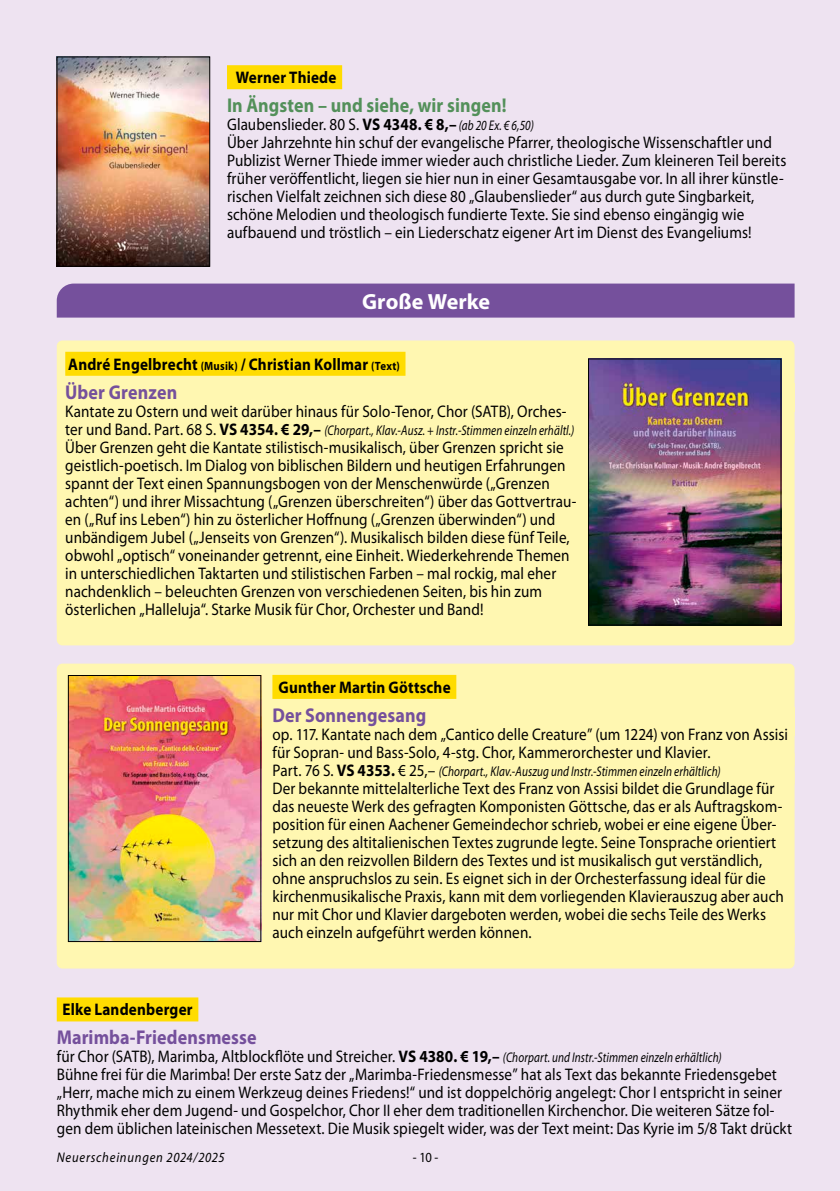
<style>
.page{position:relative;width:840px;height:1191px;background:#fff}
.page>*{position:absolute;margin:0;border:0;box-sizing:border-box;transform-origin:0 0}
.t1{font:700 22px "Myriad Pro";color:#fff}
.t2{font:700 20px "Myriad Pro";letter-spacing:.005em;color:#75509c;scale:.9 1}
.t3{font:700 20px "Myriad Pro";letter-spacing:.005em;color:#53905a;scale:.9 1}
.t4{font:16.8px/18px "Myriad Pro";letter-spacing:.01em;color:#000;scale:.9 1}
.t5{font:700 16.8px "Myriad Pro";letter-spacing:.01em;color:#000;scale:.9 1}
.t6{font:italic 14px "Myriad Pro";letter-spacing:.01em;color:#000;scale:.8 1}
.t7{font:italic 14px "Myriad Pro";letter-spacing:.06em;color:#000;scale:.9 1}
.t8{font:14px "Myriad Pro";color:#000;scale:.9 1}
.s1{font-weight:700}
.s2{font-style:italic;font-size:14px}
.s3{font-size:12px}
.s4{font-style:normal;font-size:16.8px}
.s5{font-weight:700;font-style:normal;font-size:16.8px}
</style>
<div class="page">
<div style="left:0;top:0;width:839px;height:1191px;background:#eee3f1"></div>
<div style="left:57px;top:997px;width:141px;height:24px;background:#ffdc00"></div>
<div style="left:57px;top:663px;width:737px;height:43px;background:#fff7b1"></div>
<div style="left:272px;top:675px;width:184px;height:24px;background:#ffdc00"></div>
<div style="left:57px;top:706px;width:737px;height:29px;background:#fff7b1"></div>
<div style="left:57px;top:713px;width:737px;height:57px;background:#fff7b1;border-radius:6px"></div>
<div style="left:57px;top:749px;width:737px;height:39px;background:#fff7b1;border-radius:6px"></div>
<div style="left:57px;top:767px;width:737px;height:183px;background:#fff7b1;border-radius:6px"></div>
<div style="left:57px;top:929px;width:737px;height:39px;background:#fff7b1;border-radius:6px"></div>
<img style="left:70px;top:677px;width:189px;height:262px">
<div style="left:68px;top:675px;width:193px;height:266px;border:1px solid #000"></div>
<div style="left:57px;top:283px;width:737px;height:34px;background:#75509c"></div>
<svg style="left:57px;top:340px;width:737px;height:43px;background:#fbf3b0"></svg>
<div style="left:65px;top:352px;width:340px;height:24px;background:#ffdc00"></div>
<div style="left:57px;top:383px;width:737px;height:29px;background:#fff7b1"></div>
<div style="left:57px;top:390px;width:737px;height:57px;background:#fff7b1;border-radius:6px"></div>
<div style="left:57px;top:426px;width:737px;height:201px;background:#fff7b1;border-radius:6px"></div>
<div style="left:57px;top:606px;width:737px;height:39px;background:#fff7b1;border-radius:6px"></div>
<img style="left:590px;top:361px;width:188px;height:262px">
<div style="left:588px;top:359px;width:192px;height:266px;border:1px solid #000"></div>
<div style="left:227px;top:65px;width:115px;height:24px;background:#ffdc00"></div>
<img style="left:59px;top:59px;width:149px;height:205px">
<div style="left:57px;top:57px;width:153px;height:209px;border:1px solid #000"></div>
<p class="t5" style="left:235px;top:66px;width:113px">Werner Thiede</p>
<p class="t3" style="left:227px;top:92px;width:312px">In Ängsten – und siehe, wir singen!</p>
<p class="t4" style="left:227px;top:115px;width:622px">Glaubenslieder. 80 S. <span class="s1">VS 4348. € 8,–</span> <span class="s2">(ab 20 Ex. € 6,50)<br></span>Über Jahrzehnte hin schuf der evangelische Pfarrer, theologische Wissenschaftler und Publizist Werner Thiede immer wieder auch christliche Lieder. Zum kleineren Teil bereits früher veröffentlicht, liegen sie hier nun in einer Gesamtausgabe vor. In all ihrer künstle&shy;rischen Vielfalt zeichnen sich diese 80 „Glaubenslieder“ aus durch gute Singbarkeit, schöne Melodien und theologisch fundierte Texte. Sie sind ebenso eingängig wie aufbauend und tröstlich – ein Liederschatz eigener Art im Dienst des Evangeliums!</p>
<h1 class="t1" style="left:362px;top:287px;width:129px">Große Werke</h1>
<p class="t5" style="left:68px;top:353px;width:369px">André Engelbrecht <span class="s3">(Musik)</span> / Christian Kollmar <span class="s3">(Text)</span></p>
<p class="t2" style="left:65px;top:379px;width:126px">Über Grenzen</p>
<p class="t4" style="left:65px;top:402px;width:558px">Kantate zu Ostern und weit darüber hinaus für Solo-Tenor, Chor (SATB), Orches-</p>
<p class="t6" style="left:65px;top:421px;width:637px"><span class="s4">ter und Band. Part. 68 S.</span> <span class="s5">VS 4354. € 29,–</span> (Chorpart., Klav.-Ausz. + Instr.-Stimmen einzeln erhältl.)</p>
<p class="t4" style="left:65px;top:438px;width:569px">Über Grenzen geht die Kantate stilistisch-musikalisch, über Grenzen spricht sie geistlich-poetisch. Im Dialog von biblischen Bildern und heutigen Erfahrungen spannt der Text einen Spannungsbogen von der Menschenwürde („Grenzen achten“) und ihrer Missachtung („Grenzen überschreiten“) über das Gottvertrau&shy;en („Ruf ins Leben“) hin zu österlicher Hoffnung („Grenzen überwinden“) und unbändigem Jubel („Jenseits von Grenzen“). Musikalisch bilden diese fünf Teile, obwohl „optisch“ voneinander getrennt, eine Einheit. Wiederkehrende Themen in unterschiedlichen Taktarten und stilistischen Farben – mal rockig, mal eher nachdenklich – beleuchten Grenzen von verschiedenen Seiten, bis hin zum österlichen „Halleluja“. Starke Musik für Chor, Orchester und Band!</p>
<p class="t5" style="left:278px;top:676px;width:193px">Gunther Martin Göttsche</p>
<p class="t2" style="left:272px;top:702px;width:172px">Der Sonnengesang</p>
<p class="t4" style="left:272px;top:725px;width:574px">op. 117. Kantate nach dem „Cantico delle Creature” (um 1224) von Franz von Assisi für Sopran- und Bass-Solo, 4-stg. Chor, Kammerorchester und Klavier.</p>
<p class="t6" style="left:272px;top:762px;width:561px"><span class="s4">Part. 76 S.</span> <span class="s5">VS 4353.</span> <span class="s4">€ 25,–</span> (Chorpart., Klav.-Auszug und Instr.-Stimmen einzeln erhältlich)</p>
<p class="t4" style="left:272px;top:779px;width:569px">Der bekannte mittelalterliche Text des Franz von Assisi bildet die Grundlage für das neueste Werk des gefragten Komponisten Göttsche, das er als Auftragskom&shy;position für einen Aachener Gemeindechor schrieb, wobei er eine eigene Über&shy;setzung des altitalienischen Textes zugrunde legte. Seine Tonsprache orientiert sich an den reizvollen Bildern des Textes und ist musikalisch gut verständlich, ohne anspruchslos zu sein. Es eignet sich in der Orchesterfassung ideal für die kirchenmusikalische Praxis, kann mit dem vorliegenden Klavierauszug aber auch nur mit Chor und Klavier dargeboten werden, wobei die sechs Teile des Werks auch einzeln aufgeführt werden können.</p>
<p class="t5" style="left:62px;top:998px;width:146px">Elke Landenberger</p>
<p class="t2" style="left:57px;top:1024px;width:223px">Marimba-Friedensmesse</p>
<p class="t4" style="left:57px;top:1047px;width:818px">für Chor (SATB), Marimba, Altblockflöte und Streicher. <span class="s1">VS 4380. € 19,–</span> <span class="s2">(Chorpart. und Instr.-Stimmen einzeln erhältlich)<br></span>Bühne frei für die Marimba! Der erste Satz der „Marimba-Friedensmesse” hat als Text das bekannte Friedensgebet „Herr, mache mich zu einem Werkzeug deines Friedens!“ und ist doppelchörig angelegt: Chor I entspricht in seiner Rhythmik eher dem Jugend- und Gospelchor, Chor II eher dem traditionellen Kirchenchor. Die weiteren Sätze fol&shy;gen dem üblichen lateinischen Messetext. Die Musik spiegelt wider, was der Text meint: Das Kyrie im 5/8 Takt drückt</p>
<p class="t7" style="left:57px;top:1148px;width:188px">Neuerscheinungen 2024/2025</p>
<p class="t8" style="left:412px;top:1148px;width:30px">- 10 -</p>
</div>
